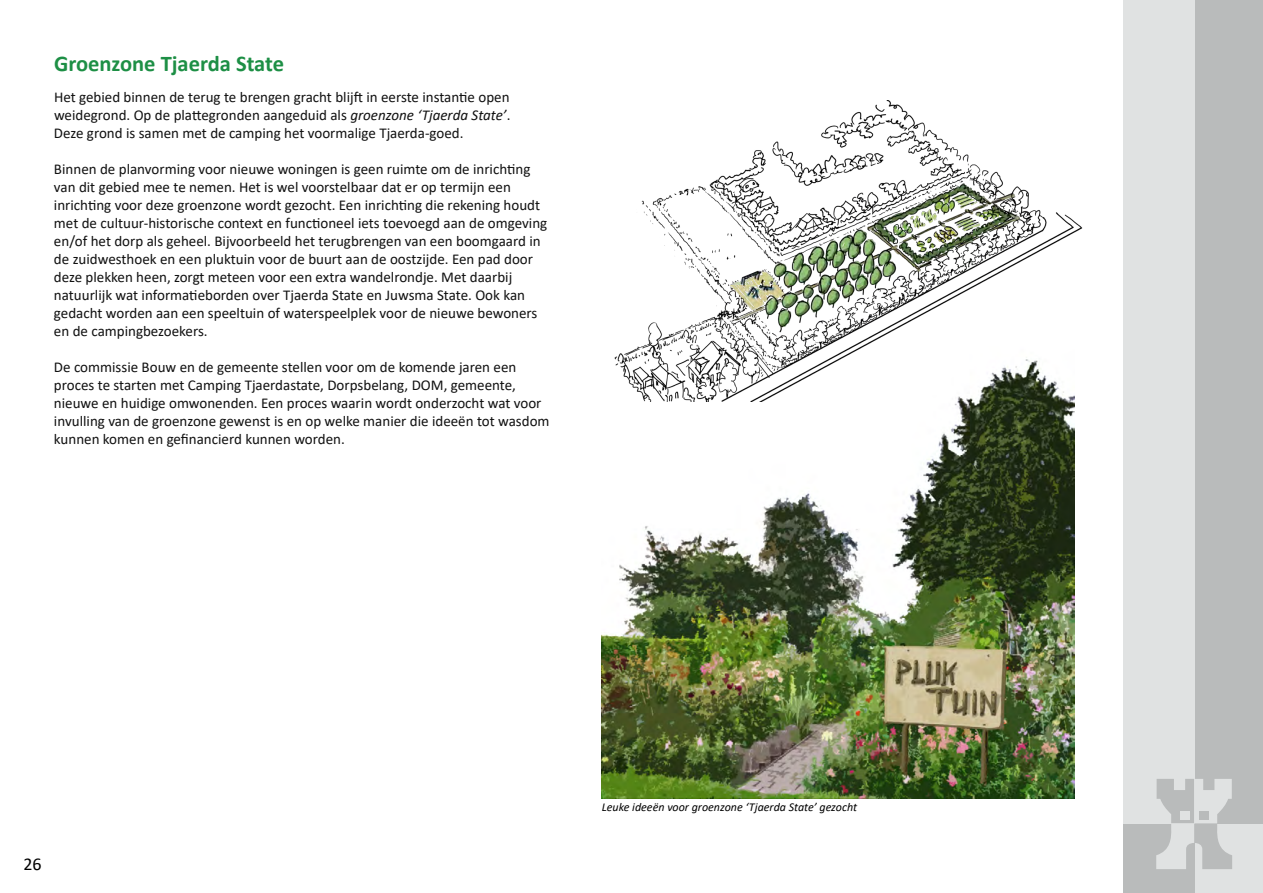
<style>
.page{position:relative;width:1263px;height:893px;background:#fff}
.page>*{position:absolute;margin:0;border:0;box-sizing:border-box;transform-origin:0 0}
.t1{font:700 22.5px "Calibri";color:#1d8f45}
.t2{font:18px "Calibri";color:#000}
.t3{font:15px/18px "Calibri";color:#111}
.t4{font:italic 12px "Calibri";color:#000101}
.s1{font-style:italic}
</style>
<div class="page">
<div style="left:1194px;top:823px;width:69px;height:70px;background:#e0e2e2"></div>
<div style="left:1194px;top:0;width:69px;height:823px;background:#b9bbbb"></div>
<div style="left:1123px;top:823px;width:71px;height:70px;background:#b9bbbb"></div>
<div style="left:1123px;top:0;width:71px;height:823px;background:#e0e2e2"></div>
<svg style="left:1156px;top:779px;width:76px;height:90px"></svg>
<div style="left:1199px;top:812px;width:9px;height:8px;background:#b9bbbb"></div>
<img style="left:602px;top:401px;width:473px;height:397px">
<img style="left:614px;top:101px;width:469px;height:300px">
<h1 class="t1" style="left:54px;top:47px;width:231px">Groenzone Tjaerda State</h1>
<p class="t3" style="left:54px;top:87px;width:458px;text-align:justify">Het gebied binnen de terug te brengen gracht blijft in eerste instantie open weidegrond. Op de plattegronden aangeduid als <span class="s1">groenzone ‘Tjaerda State</span> .<span class="s1">‘ </span>Deze grond is samen met de camping het voormalige Tjaerda-goed.</p>
<p class="t3" style="left:54px;top:159px;width:495px">Binnen de planvorming voor nieuwe woningen is geen ruimte om de inrichting van dit gebied mee te nemen. Het is wel voorstelbaar dat er op termijn een inrichting voor deze groenzone wordt gezocht. Een inrichting die rekening houdt met de cultuur-historische context en functioneel iets toevoegd aan de omgeving en/of het dorp als geheel. Bijvoorbeeld het terugbrengen van een boomgaard in de zuidwesthoek en een pluktuin voor de buurt aan de oostzijde. Een pad door deze plekken heen, zorgt meteen voor een extra wandelrondje. Met daarbij natuurlijk wat informatieborden over Tjaerda State en Juwsma State. Ook kan gedacht worden aan een speeltuin of waterspeelplek voor de nieuwe bewoners en de campingbezoekers.</p>
<p class="t3" style="left:54px;top:357px;width:497px">De commissie Bouw en de gemeente stellen voor om de komende jaren een proces te starten met Camping Tjaerdastate, Dorpsbelang, DOM, gemeente, nieuwe en huidige omwonenden. Een proces waarin wordt onderzocht wat voor invulling van de groenzone gewenst is en op welke manier die ideeën tot wasdom kunnen komen en gefinancierd kunnen worden.</p>
<p class="t2" style="left:23px;top:852px;width:20px">26</p>
<p class="t4" style="left:602px;top:799px;width:257px">Leuke ideeën voor groenzone ‘Tjaerda State’ gezocht</p>
</div>
